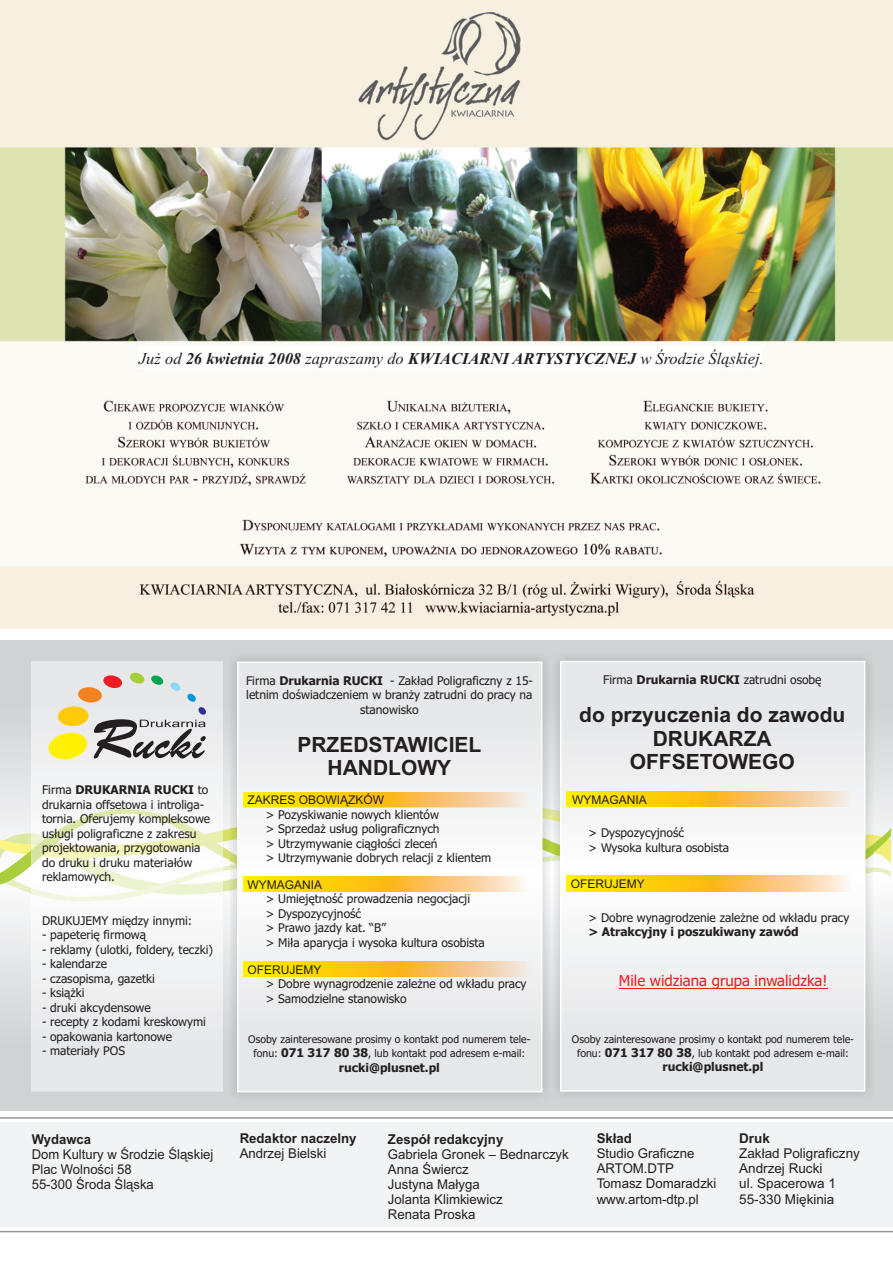
<style>
.page{position:relative;width:893px;height:1263px;background:#fff}
.page>*{position:absolute;margin:0;border:0;box-sizing:border-box;transform-origin:0 0}
.t1{font:700 21px/23.4px "Arial";color:#231f20;text-align:center}
.t2{font:italic 700 16.5px "Times New Roman";color:#231f20}
.t3{font:15px "Tahoma";color:#ee1d23}
.t4{font:13.5px/15.1px "Arial";color:#231f20}
.t5{font:700 13.5px "Arial";color:#231f20}
.t6{font:12px/14.5px "Tahoma";color:#231f20}
.t7{font:700 12px "Tahoma";color:#231f20}
.t8{font:12px "Arial";color:#231f20}
.t9{font:10.5px/14.1px "Tahoma";color:#231f20;text-align:center}
.s1{font-weight:400}
.s2{font-weight:700}
.s3{font-weight:700;font-size:12px}
</style>
<div class="page">
<svg style="left:0;top:640px;width:892px;height:471px;background:#d4d5d7"></svg>
<svg style="left:0;top:788px;width:891px;height:134px"></svg>
<img style="left:32px;top:661px;width:191px;height:431px">
<div style="left:0;top:1122px;width:893px;height:104px;background:#f2f3f4"></div>
<hr style="left:0;top:1117px;width:893px;height:2px;background:#939598">
<hr style="left:0;top:1231px;width:893px;height:1px;background:#939598">
<img style="left:0;top:0;width:893px;height:629px">
<svg style="left:49px;top:672px;width:157px;height:89px;background:#cfcab4"></svg>
<img style="left:230px;top:654px;width:320px;height:446px">
<div style="left:238px;top:662px;width:304px;height:430px;background:linear-gradient(to bottom,#f0f0f1,#efeff1)"></div>
<div style="left:237px;top:661px;width:305px;height:431px;border:1px solid #fff"></div>
<img style="left:244px;top:792px;width:291px;height:15px">
<img style="left:244px;top:876px;width:291px;height:16px">
<img style="left:244px;top:961px;width:290px;height:16px">
<img style="left:552px;top:653px;width:321px;height:446px">
<svg style="left:562px;top:663px;width:301px;height:427px"></svg>
<div style="left:560px;top:661px;width:305px;height:431px;border:1px solid #fff"></div>
<img style="left:567px;top:791px;width:291px;height:16px">
<img style="left:567px;top:876px;width:291px;height:15px">
<hr style="left:619px;top:988px;width:208px;height:1px;background:#ee1d23">
<div style="left:139px;top:347px;width:622px;height:22px;background:#fff"></div>
<h2 class="t2" style="left:139px;top:353px;width:626px"><span class="s1">Ju¿ od</span> 26 kwietnia 2008 <span class="s1">zapraszamy do</span> KWIACIARNI ARTYSTYCZNEJ <span class="s1">w Œrodzie Œl¹skiej.</span></h2>
<p class="t6" style="left:42px;top:784px;width:170px">Firma <span class="s2">DRUKARNIA RUCKI</span> to drukarnia offsetowa i introliga&shy;tornia. Oferujemy kompleksowe us³ugi poligraficzne z zakresu projektowania, przygotowania do druku i druku materia³ów reklamowych.</p>
<p class="t6" style="left:42px;top:914px;width:151px">DRUKUJEMY miêdzy innymi:</p>
<p class="t6" style="left:42px;top:929px;width:106px">- papeteriê firmow¹</p>
<p class="t6" style="left:42px;top:943px;width:173px">- reklamy (ulotki, foldery, teczki)</p>
<p class="t6" style="left:42px;top:957px;width:67px">- kalendarze</p>
<p class="t6" style="left:42px;top:972px;width:114px">- czasopisma, gazetki</p>
<p class="t6" style="left:42px;top:986px;width:44px">- ksi¹¿ki</p>
<p class="t6" style="left:42px;top:1001px;width:110px">- druki akcydensowe</p>
<p class="t6" style="left:42px;top:1015px;width:165px">- recepty z kodami kreskowymi</p>
<p class="t6" style="left:42px;top:1030px;width:132px">- opakowania kartonowe</p>
<p class="t6" style="left:42px;top:1044px;width:84px">- materia³y POS</p>
<p class="t5" style="left:32px;top:1134px;width:61px">Wydawca</p>
<p class="t4" style="left:32px;top:1147px;width:183px">Dom Kultury w Œrodzie Œl¹skiej<br>Plac Wolnoœci 58<br>55-300 Œroda Œl¹ska</p>
<p class="t6" style="left:246px;top:674px;width:288px;text-align:center">Firma <span class="s2">Drukarnia RUCKI</span> - Zak³ad Poligraficzny z 15- letnim doœwiadczeniem w bran¿y zatrudni do pracy na stanowisko</p>
<h1 class="t1" style="left:297px;top:735px;width:185px">PRZEDSTAWICIEL<br>HANDLOWY</h1>
<p class="t8" style="left:247px;top:795px;width:138px">ZAKRES OBOWI¥ZKÓW</p>
<p class="t6" style="left:266px;top:808px;width:227px">&gt; Pozyskiwanie nowych klientów<br>&gt; Sprzeda¿ us³ug poligraficznych<br>&gt; Utrzymywanie ci¹g³oœci zleceñ<br>&gt; Utrzymywanie dobrych relacji z klientem</p>
<p class="t8" style="left:247px;top:880px;width:76px">WYMAGANIA</p>
<p class="t6" style="left:266px;top:893px;width:221px">&gt; Umiejêtnoœæ prowadzenia negocjacji<br>&gt; Dyspozycyjnoœæ<br>&gt; Prawo jazdy kat. “B”<br>&gt; Mi³a aparycja i wysoka kultura osobista</p>
<p class="t8" style="left:247px;top:965px;width:76px">OFERUJEMY</p>
<p class="t6" style="left:266px;top:977px;width:262px">&gt; Dobre wynagrodzenie zale¿ne od wk³adu pracy &gt; Samodzielne stanowisko</p>
<p class="t9" style="left:248px;top:1033px;width:284px">Osoby zainteresowane prosimy o kontakt pod numerem tele&shy;fonu: <span class="s3">071 317 80 38</span>, lub kontakt pod adresem e-mail:</p>
<p class="t7" style="left:339px;top:1062px;width:102px">rucki@plusnet.pl</p>
<p class="t6" style="left:603px;top:673px;width:220px">Firma <span class="s2">Drukarnia RUCKI</span> zatrudni osobê</p>
<h1 class="t1" style="left:579px;top:705px;width:268px">do przyuczenia do zawodu<br>DRUKARZA<br>OFFSETOWEGO</h1>
<p class="t6" style="left:589px;top:826px;width:142px">&gt; Dyspozycyjnoœæ<br>&gt; Wysoka kultura osobista</p>
<p class="t8" style="left:571px;top:879px;width:76px">OFERUJEMY</p>
<p class="t6" style="left:589px;top:911px;width:262px">&gt; Dobre wynagrodzenie zale¿ne od wk³adu pracy</p>
<p class="t7" style="left:589px;top:927px;width:212px">&gt; Atrakcyjny i poszukiwany zawód</p>
<p class="t3" style="left:619px;top:975px;width:210px">Mile widziana grupa inwalidzka!</p>
<p class="t9" style="left:572px;top:1032px;width:284px">Osoby zainteresowane prosimy o kontakt pod numerem tele&shy;fonu: <span class="s3">071 317 80 38</span>, lub kontakt pod adresem e-mail:</p>
<p class="t7" style="left:663px;top:1062px;width:102px">rucki@plusnet.pl</p>
<p class="t5" style="left:240px;top:1133px;width:118px">Redaktor naczelny</p>
<p class="t4" style="left:240px;top:1147px;width:88px">Andrzej Bielski</p>
<p class="t5" style="left:388px;top:1134px;width:117px">Zespó³ redakcyjny</p>
<p class="t4" style="left:388px;top:1148px;width:182px">Gabriela Gronek – Bednarczyk<br>Anna Œwiercz<br>Justyna Ma³yga<br>Jolanta Klimkiewicz<br>Renata Proska</p>
<p class="t5" style="left:597px;top:1133px;width:37px">Sk³ad</p>
<p class="t4" style="left:597px;top:1147px;width:121px">Studio Graficzne<br>ARTOM.DTP<br>Tomasz Domaradzki www.artom-dtp.pl</p>
<p class="t5" style="left:739px;top:1133px;width:32px">Druk</p>
<p class="t4" style="left:739px;top:1147px;width:122px">Zak³ad Poligraficzny<br>Andrzej Rucki<br>ul. Spacerowa 1<br>55-330 Miêkinia</p>
</div>
